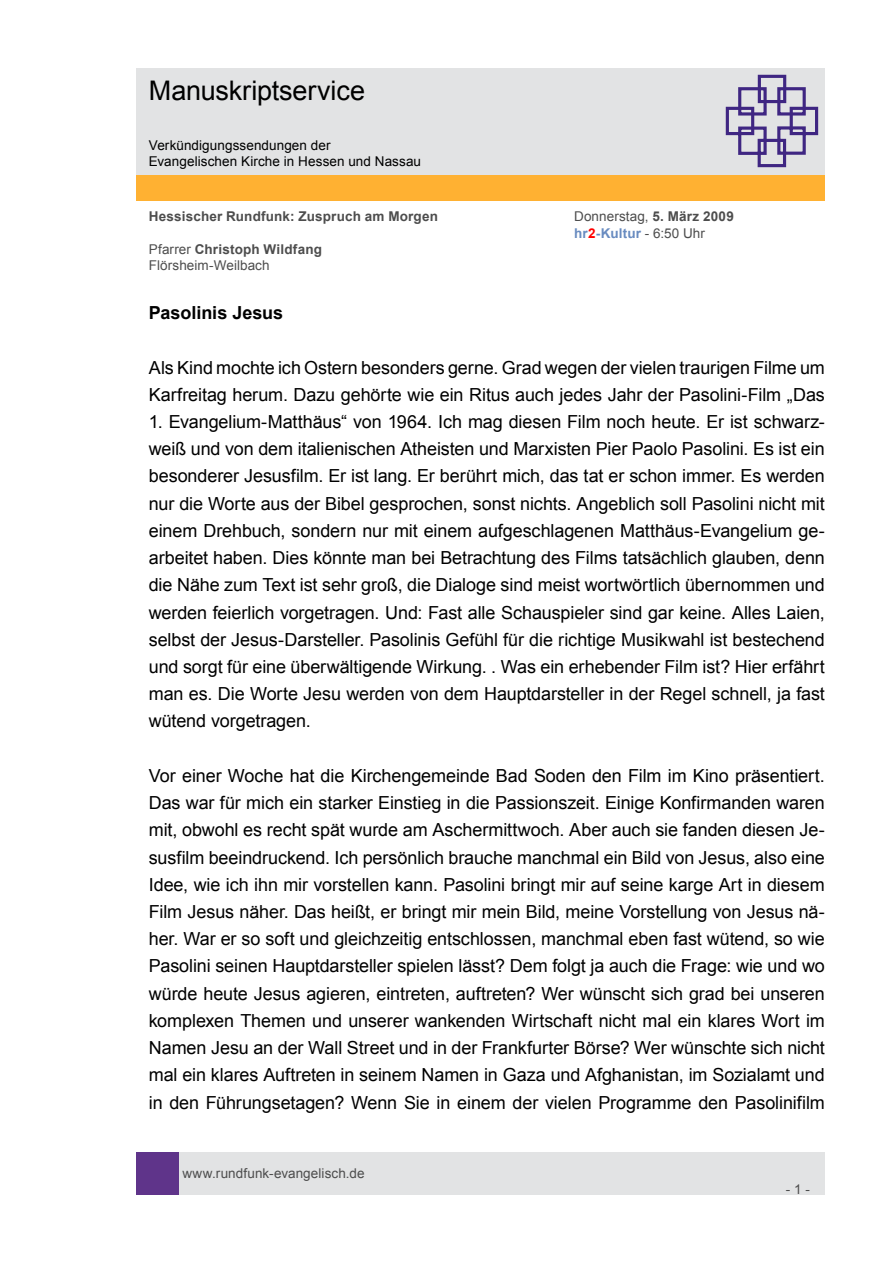
<style>
.page{position:relative;width:893px;height:1263px;background:#fff}
.page>*{position:absolute;margin:0;border:0;box-sizing:border-box;transform-origin:0 0}
.t1{font:27px "Arial";letter-spacing:-.005em;color:#000}
.t2{font:18px/27.2px "Arial";letter-spacing:-.005em;color:#000;text-align:justify}
.t3{font:700 18px "Arial";color:#000}
.t4{font:13.5px/16.2px "Arial";letter-spacing:.005em;color:#4d4d4d}
.t5{font:13.5px/16.2px "Arial";letter-spacing:.005em;color:#000}
.t6{font:700 13.5px "Arial";letter-spacing:.015em;color:#4d4d4d}
.s1{font-weight:700}
.s2{font-weight:700;color:#688bc0}
.s3{font-weight:700;color:#f00}
</style>
<div class="page">
<div style="left:179px;top:1152px;width:646px;height:43px;background:#e2e3e4"></div>
<div style="left:136px;top:1152px;width:43px;height:43px;background:#5f348a"></div>
<div style="left:136px;top:175px;width:689px;height:26px;background:#ffb132"></div>
<div style="left:136px;top:68px;width:689px;height:106px;background:#e2e3e4"></div>
<svg style="left:725px;top:74px;width:94px;height:94px"></svg>
<h1 class="t1" style="left:149px;top:73px;width:218px">Manuskriptservice</h1>
<p class="t5" style="left:149px;top:137px;width:274px">Verkündigungssendungen der<br>Evangelischen Kirche in Hessen und Nassau</p>
<p class="t6" style="left:149px;top:208px;width:291px">Hessischer Rundfunk: Zuspruch am Morgen</p>
<p class="t4" style="left:574px;top:209px;width:161px">Donnerstag, <span class="s1">5. März 2009 </span><span class="s2">hr</span><span class="s3">2</span><span class="s2">-Kultur</span> - 6:50 Uhr</p>
<p class="t4" style="left:149px;top:241px;width:175px">Pfarrer <span class="s1">Christoph Wildfang<br></span>Flörsheim-Weilbach</p>
<p class="t3" style="left:149px;top:301px;width:136px">Pasolinis Jesus</p>
<p class="t2" style="left:149px;top:354px;width:678px">Als Kind mochte ich Ostern besonders gerne. Grad wegen der vielen traurigen Filme um<br>Karfreitag herum. Dazu gehörte wie ein Ritus auch jedes Jahr der Pasolini-Film „Das</p>
<p class="t2" style="left:149px;top:408px;width:678px">1. Evangelium-Matthäus“ von 1964. Ich mag diesen Film noch heute. Er ist schwarz&shy;weiß und von dem italienischen Atheisten und Marxisten Pier Paolo Pasolini. Es ist ein besonderer Jesusfilm. Er ist lang. Er berührt mich, das tat er schon immer. Es werden nur die Worte aus der Bibel gesprochen, sonst nichts. Angeblich soll Pasolini nicht mit einem Drehbuch, sondern nur mit einem aufgeschlagenen Matthäus-Evangelium ge&shy;arbeitet haben. Dies könnte man bei Betrachtung des Films tatsächlich glauben, denn die Nähe zum Text ist sehr groß, die Dialoge sind meist wortwörtlich übernommen und werden feierlich vorgetragen. Und: Fast alle Schauspieler sind gar keine. Alles Laien, selbst der Jesus-Darsteller. Pasolinis Gefühl für die richtige Musikwahl ist bestechend und sorgt für eine überwältigende Wirkung. . Was ein erhebender Film ist? Hier erfährt man es. Die Worte Jesu werden von dem Hauptdarsteller in der Regel schnell, ja fast wütend vorgetragen.</p>
<p class="t2" style="left:149px;top:762px;width:678px">Vor einer Woche hat die Kirchengemeinde Bad Soden den Film im Kino präsentiert.<br>Das war für mich ein starker Einstieg in die Passionszeit. Einige Konfirmanden waren mit, obwohl es recht spät wurde am Aschermittwoch. Aber auch sie fanden diesen Je&shy;susfilm beeindruckend. Ich persönlich brauche manchmal ein Bild von Jesus, also eine Idee, wie ich ihn mir vorstellen kann. Pasolini bringt mir auf seine karge Art in diesem Film Jesus näher. Das heißt, er bringt mir mein Bild, meine Vorstellung von Jesus nä&shy;her. War er so soft und gleichzeitig entschlossen, manchmal eben fast wütend, so wie Pasolini seinen Hauptdarsteller spielen lässt? Dem folgt ja auch die Frage: wie und wo würde heute Jesus agieren, eintreten, auftreten? Wer wünscht sich grad bei unseren komplexen Themen und unserer wankenden Wirtschaft nicht mal ein klares Wort im Namen Jesu an der Wall Street und in der Frankfurter Börse? Wer wünschte sich nicht mal ein klares Auftreten in seinem Namen in Gaza und Afghanistan, im Sozialamt und in den Führungsetagen? Wenn Sie in einem der vielen Programme den Pasolinifilm</p>
<p class="t4" style="left:182px;top:1165px;width:184px">www.rundfunk-evangelisch.de</p>
<p class="t4" style="left:786px;top:1181px;width:26px">- 1 -</p>
</div>
